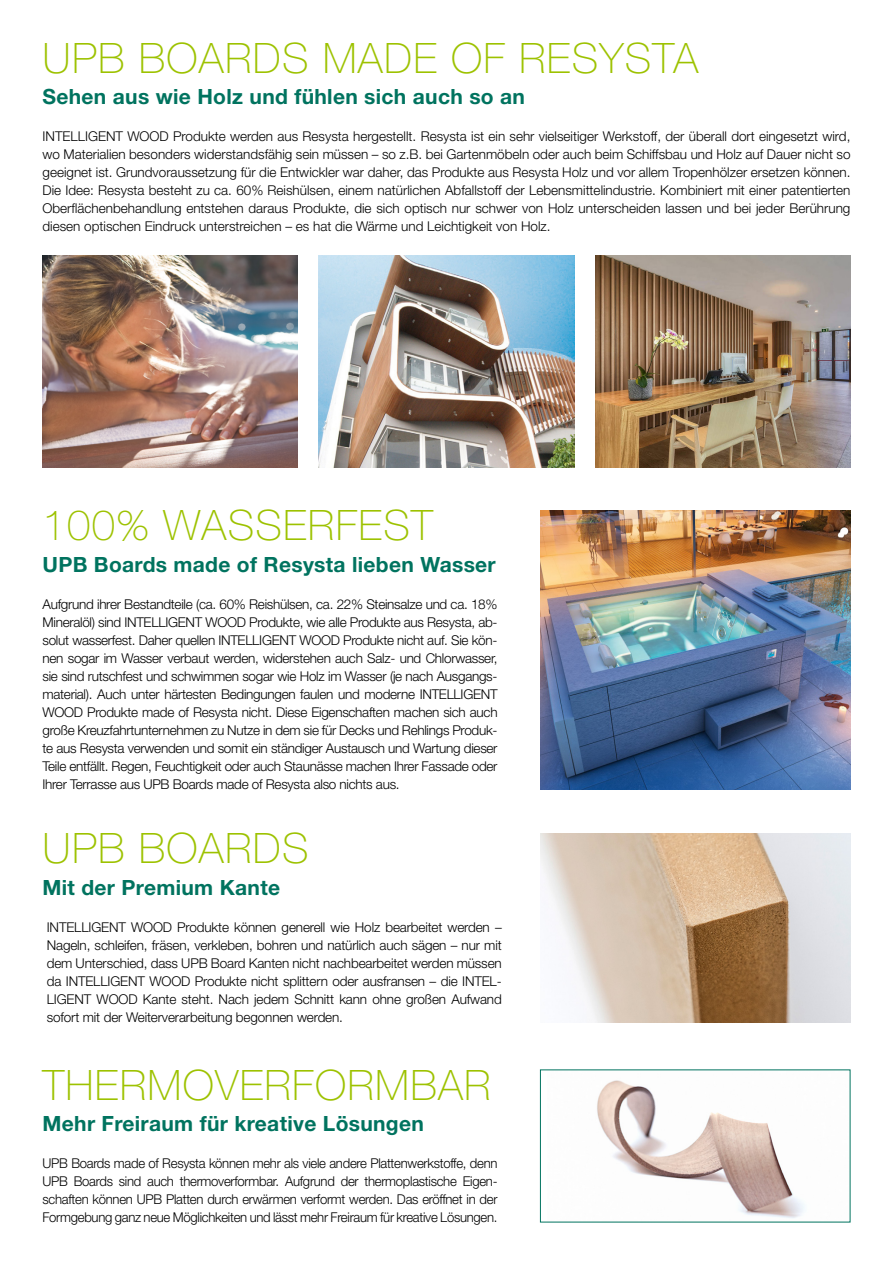
<style>
.page{position:relative;width:893px;height:1263px;background:#fff}
.page>*{position:absolute;margin:0;border:0;box-sizing:border-box;transform-origin:0 0}
.t1{font:100 42px "Helvetica Neue LT Std";letter-spacing:.03em;color:#9dc200}
.t2{font:700 21px "Helvetica Neue LT Std";letter-spacing:.015em;color:#00735f}
.t3{font:300 13.5px/18px "Helvetica Neue LT Std";letter-spacing:-.02em;color:#000;text-align:justify}
</style>
<div class="page">
<img style="left:43px;top:255px;width:255px;height:213px">
<img style="left:319px;top:255px;width:255px;height:213px">
<img style="left:595px;top:255px;width:255px;height:213px">
<img style="left:540px;top:510px;width:310px;height:279px">
<img style="left:540px;top:833px;width:310px;height:189px">
<img style="left:597px;top:1080px;width:208px;height:138px">
<h1 class="t1" style="left:43px;top:34px;width:657px">UPB BOARDS MADE OF RESYSTA</h1>
<h2 class="t2" style="left:43px;top:84px;width:484px">Sehen aus wie Holz und fühlen sich auch so an</h2>
<p class="t3" style="left:43px;top:127px;width:809px">INTELLIGENT WOOD Produkte werden aus Resysta hergestellt. Resysta ist ein sehr vielseitiger Werkstoff, der überall dort eingesetzt wird, wo Materialien besonders widerstandsfähig sein müssen – so z.B. bei Gartenmöbeln oder auch beim Schiffsbau und Holz auf Dauer nicht so geeignet ist. Grundvoraussetzung für die Entwickler war daher, das Produkte aus Resysta Holz und vor allem Tropenhölzer ersetzen können.<br>Die Idee: Resysta besteht zu ca. 60% Reishülsen, einem natürlichen Abfallstoff der Lebensmittelindustrie. Kombiniert mit einer patentierten Oberflächenbehandlung entstehen daraus Produkte, die sich optisch nur schwer von Holz unterscheiden lassen und bei jeder Berührung diesen optischen Eindruck unterstreichen – es hat die Wärme und Leichtigkeit von Holz.</p>
<h1 class="t1" style="left:43px;top:501px;width:392px">100% WASSERFEST</h1>
<h2 class="t2" style="left:43px;top:551px;width:455px">UPB Boards made of Resysta lieben Wasser</h2>
<p class="t3" style="left:43px;top:595px;width:457px">Aufgrund ihrer Bestandteile (ca. 60% Reishülsen, ca. 22% Steinsalze und ca. 18% Mineralöl) sind INTELLIGENT WOOD Produkte, wie alle Produkte aus Resysta, ab&shy;solut wasserfest. Daher quellen INTELLIGENT WOOD Produkte nicht auf. Sie kön&shy;nen sogar im Wasser verbaut werden, widerstehen auch Salz- und Chlorwasser, sie sind rutschfest und schwimmen sogar wie Holz im Wasser (je nach Ausgangs&shy;material). Auch unter härtesten Bedingungen faulen und moderne INTELLIGENT WOOD Produkte made of Resysta nicht. Diese Eigenschaften machen sich auch große Kreuzfahrtunternehmen zu Nutze in dem sie für Decks und Rehlings Produk&shy;te aus Resysta verwenden und somit ein ständiger Austausch und Wartung dieser Teile entfällt. Regen, Feuchtigkeit oder auch Staunässe machen Ihrer Fassade oder Ihrer Terrasse aus UPB Boards made of Resysta also nichts aus.</p>
<h1 class="t1" style="left:43px;top:824px;width:267px">UPB BOARDS</h1>
<h2 class="t2" style="left:43px;top:874px;width:239px">Mit der Premium Kante</h2>
<p class="t3" style="left:47px;top:918px;width:456px">INTELLIGENT WOOD Produkte können generell wie Holz bearbeitet werden – Nageln, schleifen, fräsen, verkleben, bohren und natürlich auch sägen – nur mit dem Unterschied, dass UPB Board Kanten nicht nachbearbeitet werden müssen da INTELLIGENT WOOD Produkte nicht splittern oder ausfransen – die INTEL-LIGENT WOOD Kante steht. Nach jedem Schnitt kann ohne großen Aufwand sofort mit der Weiterverarbeitung begonnen werden.</p>
<h1 class="t1" style="left:43px;top:1060px;width:450px">THERMOVERFORMBAR</h1>
<h2 class="t2" style="left:43px;top:1110px;width:383px">Mehr Freiraum für kreative Lösungen</h2>
<p class="t3" style="left:43px;top:1154px;width:457px">UPB Boards made of Resysta können mehr als viele andere Plattenwerkstoffe, denn UPB Boards sind auch thermoverformbar. Aufgrund der thermoplastische Eigen&shy;schaften können UPB Platten durch erwärmen verformt werden. Das eröffnet in der Formgebung ganz neue Möglichkeiten und lässt mehr Freiraum für kreative Lösungen.</p>
</div>
